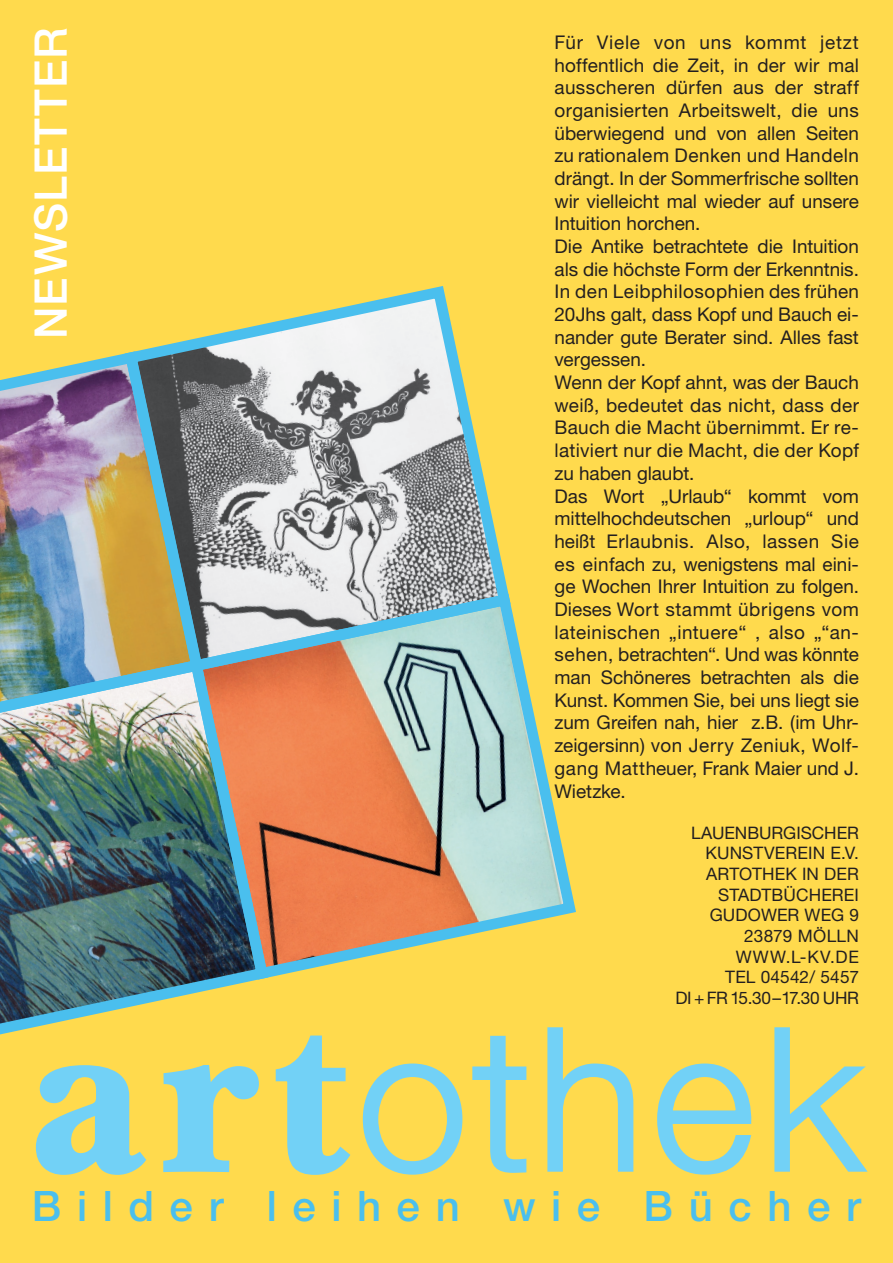
<style>
.page{position:relative;width:893px;height:1263px;background:#ffda4d}
.page>*{position:absolute;margin:0;border:0;box-sizing:border-box;transform-origin:0 0}
.t1{font:300 198px "Helvetica Neue";letter-spacing:.035em;color:#72d1f6}
.t2{font:500 45px "Helvetica Neue";letter-spacing:.025em;color:#fff}
.t3{font:500 42px "Helvetica Neue";letter-spacing:.37em;color:#4abfee}
.t4{font:18.9px/22.6px "Helvetica Neue";color:#231f20}
.t5{font:17.25px/20.7px "Helvetica Neue";letter-spacing:.005em;color:#231f20;text-align:right}
.s1{font-family:"Baskerville BT";font-weight:700;font-size:229.5px}
</style>
<div class="page">
<div style="left:555px;top:34px;width:304px;height:804px;background:#ffda4d"></div>
<svg style="left:34px;top:1064px;width:114px;height:112px;background:#ead865"></svg>
<svg style="left:162px;top:1063px;width:98px;height:110px;background:#ecd863"></svg>
<svg style="left:274px;top:1034px;width:78px;height:142px;background:#edd862"></svg>
<svg style="left:361px;top:1062px;width:103px;height:114px;background:#ead865"></svg>
<svg style="left:471px;top:1034px;width:57px;height:140px;background:#e9d866"></svg>
<svg style="left:546px;top:1026px;width:89px;height:147px;background:#ead865"></svg>
<svg style="left:656px;top:1062px;width:97px;height:114px;background:#e5d86b"></svg>
<svg style="left:773px;top:1026px;width:97px;height:147px;background:#ecd863"></svg>
<img style="left:0;top:345px;width:118px;height:308px">
<svg style="left:118px;top:280px;width:399px;height:373px;background:#b8b595"></svg>
<img style="left:0;top:653px;width:275px;height:398px">
<svg style="left:184px;top:587px;width:398px;height:399px;background:#bda783"></svg>
<h2 class="t2" style="left:24px;top:339px;width:313px;rotate:-90deg">NEWSLETTER</h2>
<p class="t4" style="left:555px;top:31px;width:306px">Für Viele von uns kommt jetzt hoffentlich die Zeit, in der wir mal ausscheren dürfen aus der straff organisierten Arbeitswelt, die uns überwiegend und von allen Seiten zu rationalem Denken und Handeln drängt. In der Sommerfrische sollten wir vielleicht mal wieder auf unsere<br>Intuition horchen.<br>Die Antike betrachtete die Intuition als die höchste Form der Erkenntnis.<br>In den Leibphilosophien des frühen<br>20Jhs galt, dass Kopf und Bauch ei&shy;nander gute Berater sind. Alles fast vergessen.<br>Wenn der Kopf ahnt, was der Bauch weiß, bedeutet das nicht, dass der<br>Bauch die Macht übernimmt. Er re&shy;lativiert nur die Macht, die der Kopf zu haben glaubt.<br>Das Wort „Urlaub“ kommt vom mittelhochdeutschen „urloup“ und heißt Erlaubnis. Also, lassen Sie es einfach zu, wenigstens mal eini&shy;ge Wochen Ihrer Intuition zu folgen.<br>Dieses Wort stammt übrigens vom lateinischen „intuere“ , also „“an&shy;sehen, betrachten“. Und was könnte man Schöneres betrachten als die<br>Kunst. Kommen Sie, bei uns liegt sie zum Greifen nah, hier z.B. (im Uhr&shy;zeigersinn) von Jerry Zeniuk, Wolf&shy;gang Mattheuer, Frank Maier und J.<br>Wietzke.</p>
<p class="t5" style="left:675px;top:822px;width:185px">LAUENBURGISCHER<br>KUNSTVEREIN E.V.<br>ARTOTHEK IN DER<br>STADTBÜCHEREI<br>GUDOWER WEG 9<br>23879 MÖLLN<br>WWW.L-KV.DE<br>TEL 04542/ 5457<br>DI + FR 15.30 – 17.30 UHR</p>
<h1 class="t1" style="left:31px;top:979px;width:833px"><span class="s1">art</span>othek</h1>
<h3 class="t3" style="left:32px;top:1181px;width:830px">Bilder leihen wie Bücher</h3>
</div>
